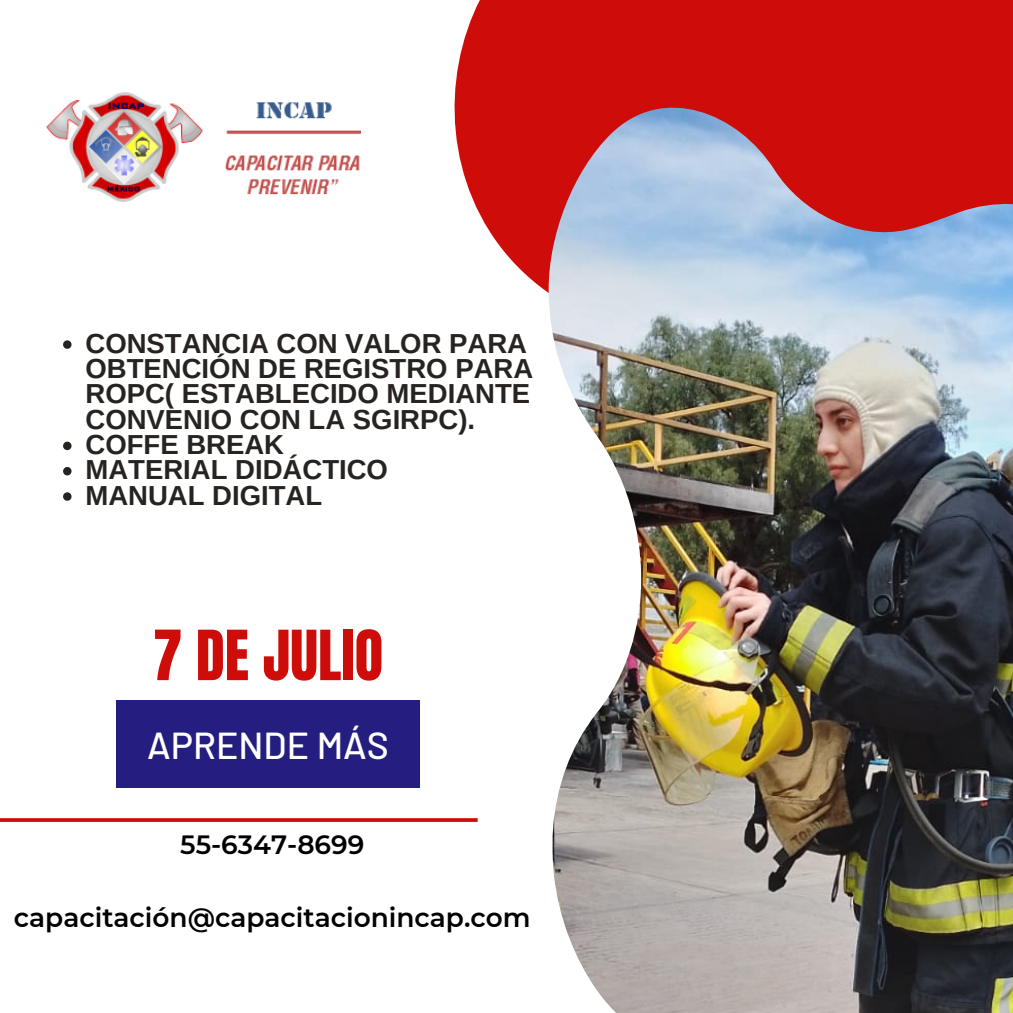
<style>
.page{position:relative;width:1013px;height:1013px;background:#fff}
.page>*{position:absolute;margin:0;border:0;box-sizing:border-box;transform-origin:0 0}
.t1{font:58.75px "Anton";color:#ce0c09}
.t2{font:500 37.5px "Barlow";color:#fff}
.t3{font:700 27.5px/25.2px "Arimo";color:#272320}
.t4{font:600 26.38px "Montserrat";color:#000}
</style>
<div class="page">
<svg style="left:454px;top:0;width:558px;height:293px;background:#d22320"></svg>
<svg style="left:0;top:818px;width:477px;height:4px;background:#d01a17"></svg>
<img style="left:548px;top:82px;width:464px;height:930px">
<svg style="left:63px;top:340px;width:8px;height:9px"></svg>
<svg style="left:63px;top:441px;width:8px;height:9px"></svg>
<svg style="left:63px;top:467px;width:8px;height:8px"></svg>
<svg style="left:63px;top:492px;width:8px;height:9px"></svg>
<img style="left:46px;top:92px;width:314px;height:109px">
<div style="left:116px;top:700px;width:304px;height:88px;background:#231e80"></div>
<p class="t3" style="left:85px;top:330px;width:449px">CONSTANCIA CON VALOR PARA<br>OBTENCIÓN DE REGISTRO PARA<br>ROPC( ESTABLECIDO MEDIANTE<br>CONVENIO CON LA SGIRPC).</p>
<p class="t3" style="left:85px;top:431px;width:200px">COFFE BREAK</p>
<p class="t3" style="left:85px;top:457px;width:304px">MATERIAL DIDÁCTICO</p>
<p class="t3" style="left:85px;top:482px;width:238px">MANUAL DIGITAL</p>
<p class="t1" style="left:153px;top:613px;width:232px">7 DE JULIO</p>
<p class="t2" style="left:147px;top:721px;width:243px">APRENDE MÁS</p>
<p class="t4" style="left:180px;top:828px;width:185px">55-6347-8699</p>
<p class="t4" style="left:14px;top:901px;width:518px">capacitación@capacitacionincap.com</p>
</div>
